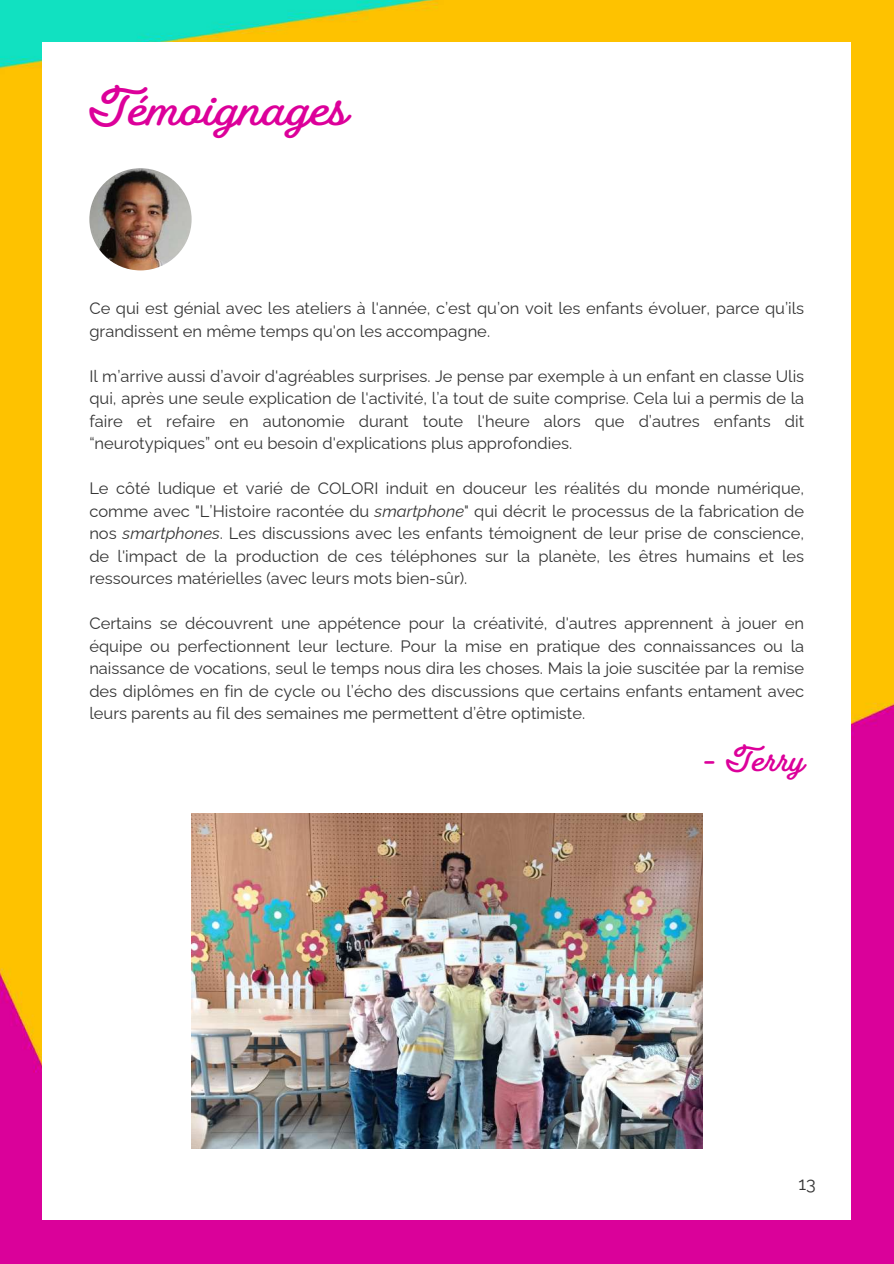
<style>
.page{position:relative;width:894px;height:1264px;background:#fff}
.page>*{position:absolute;margin:0;border:0;box-sizing:border-box;transform-origin:0 0}
.t1{font:700 47.25px "Fairwater Script";color:#dc009a}
.t2{font:700 31.5px "Fairwater Script";color:#dc009a}
.t3{font:18px "Raleway";color:#353535}
.t4{font:16.5px/22.5px "Raleway";color:#353535;text-align:justify}
.s1{font-style:italic}
</style>
<div class="page">
<img style="left:0;top:0;width:893px;height:1263px">
<div style="left:43px;top:43px;width:807px;height:1177px;background:#fff"></div>
<img style="left:89px;top:168px;width:102px;height:102px;border-radius:50%">
<img style="left:191px;top:813px;width:511px;height:334px">
<h1 class="t1" style="left:89px;top:81px;width:260px">Témoignages</h1>
<p class="t4" style="left:89px;top:297px;width:716px">Ce qui est génial avec les ateliers à l'année, c’est qu’on voit les enfants évoluer, parce qu’ils grandissent en même temps qu'on les accompagne.</p>
<p class="t4" style="left:89px;top:364px;width:716px">Il m’arrive aussi d’avoir d'agréables surprises. Je pense par exemple à un enfant en classe Ulis qui, après une seule explication de l'activité, l’a tout de suite comprise. Cela lui a permis de la faire et refaire en autonomie durant toute l'heure alors que d’autres enfants dit “neurotypiques” ont eu besoin d'explications plus approfondies.</p>
<p class="t4" style="left:89px;top:477px;width:716px">Le côté ludique et varié de COLORI induit en douceur les réalités du monde numérique, comme avec "L’Histoire racontée du <span class="s1">smartphone</span>" qui décrit le processus de la fabrication de nos <span class="s1">smartphones</span>. Les discussions avec les enfants témoignent de leur prise de conscience, de l'impact de la production de ces téléphones sur la planète, les êtres humains et les ressources matérielles (avec leurs mots bien-sûr).</p>
<p class="t4" style="left:89px;top:612px;width:716px">Certains se découvrent une appétence pour la créativité, d'autres apprennent à jouer en équipe ou perfectionnent leur lecture. Pour la mise en pratique des connaissances ou la naissance de vocations, seul le temps nous dira les choses. Mais la joie suscitée par la remise des diplômes en fin de cycle ou l’écho des discussions que certains enfants entament avec leurs parents au fil des semaines me permettent d’être optimiste.</p>
<h2 class="t2" style="left:702px;top:741px;width:103px">- Terry</h2>
<p class="t3" style="left:798px;top:1173px;width:19px">13</p>
</div>
